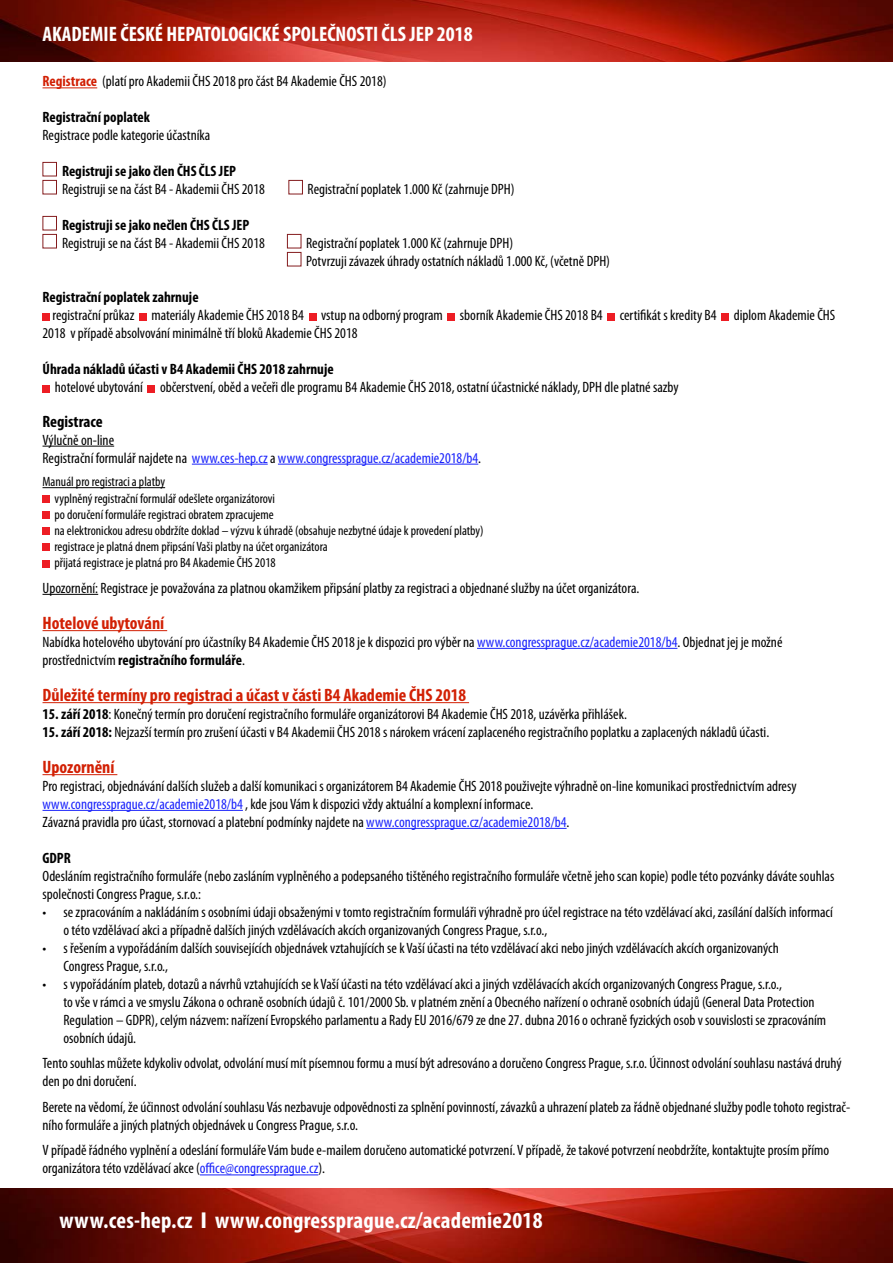
<style>
.page{position:relative;width:893px;height:1263px;background:#fff}
.page>*{position:absolute;margin:0;border:0;box-sizing:border-box;transform-origin:0 0}
.t1{font:700 condensed 23.1px "Myriad Pro";letter-spacing:.01em;color:#fff}
.t2{font:700 condensed 21px "Myriad Pro";color:#fff}
.t3{font:700 condensed 18px "Myriad Pro";color:#d22004}
.t4{font:700 condensed 16.5px "Myriad Pro";color:#000}
.t5{font:condensed 15px/18px "Myriad Pro";color:#000}
.t6{font:700 condensed 15px "Myriad Pro";color:#000}
.t7{font:condensed 15px/18px "Myriad Pro";color:#1922fb}
.t8{font:condensed 13.5px/16.2px "Myriad Pro";color:#000}
.s1{font-weight:700;color:#d22004}
.s2{color:#000}
.s3{color:#1922fb}
.s4{font-weight:700}
.s5{font-stretch:normal}
</style>
<div class="page">
<img style="left:0;top:1188px;width:893px;height:75px">
<img style="left:0;top:0;width:893px;height:62px">
<hr style="left:43px;top:87px;width:54px;height:1px;background:#d22004">
<hr style="left:43px;top:446px;width:71px;height:1px;background:#000">
<hr style="left:192px;top:464px;width:76px;height:1px;background:#1922fb">
<hr style="left:278px;top:464px;width:200px;height:1px;background:#1922fb">
<hr style="left:43px;top:487px;width:122px;height:1px;background:#000">
<hr style="left:43px;top:594px;width:55px;height:1px;background:#000">
<hr style="left:43px;top:630px;width:124px;height:1px;background:#d22004">
<hr style="left:477px;top:648px;width:200px;height:1px;background:#1922fb">
<hr style="left:43px;top:702px;width:426px;height:1px;background:#d22004">
<hr style="left:43px;top:774px;width:74px;height:1px;background:#d22004">
<hr style="left:43px;top:810px;width:200px;height:1px;background:#1922fb">
<hr style="left:366px;top:828px;width:201px;height:1px;background:#1922fb">
<hr style="left:200px;top:1174px;width:118px;height:1px;background:#1922fb">
<div style="left:43px;top:162px;width:14px;height:14px;border:1px solid #841c1e"></div>
<div style="left:43px;top:180px;width:14px;height:14px;border:1px solid #841c1e"></div>
<div style="left:288px;top:180px;width:15px;height:14px;border:1px solid #841c1e"></div>
<div style="left:43px;top:216px;width:14px;height:14px;border:1px solid #841c1e"></div>
<div style="left:43px;top:234px;width:14px;height:14px;border:1px solid #841c1e"></div>
<div style="left:287px;top:234px;width:14px;height:14px;border:1px solid #841c1e"></div>
<div style="left:287px;top:252px;width:14px;height:14px;border:1px solid #841c1e"></div>
<div style="left:43px;top:313px;width:7px;height:7px;background:#ed1d24"></div>
<div style="left:139px;top:313px;width:8px;height:7px;background:#ed1d24"></div>
<div style="left:309px;top:313px;width:7px;height:7px;background:#ed1d24"></div>
<div style="left:448px;top:313px;width:7px;height:7px;background:#ed1d24"></div>
<div style="left:607px;top:313px;width:8px;height:7px;background:#ed1d24"></div>
<div style="left:721px;top:313px;width:8px;height:7px;background:#ed1d24"></div>
<div style="left:43px;top:385px;width:7px;height:7px;background:#ed1d24"></div>
<div style="left:148px;top:385px;width:7px;height:7px;background:#ed1d24"></div>
<div style="left:43px;top:495px;width:7px;height:7px;background:#ed1d24"></div>
<div style="left:43px;top:511px;width:7px;height:8px;background:#ed1d24"></div>
<div style="left:43px;top:527px;width:7px;height:8px;background:#ed1d24"></div>
<div style="left:43px;top:543px;width:7px;height:8px;background:#ed1d24"></div>
<div style="left:43px;top:560px;width:7px;height:7px;background:#ed1d24"></div>
<h2 class="t2" style="left:43px;top:21px;width:432px">AKADEMIE ČESKÉ HEPATOLOGICKÉ SPOLEČNOSTI ČLS JEP 2018</h2>
<p class="t5" style="left:43px;top:72px;width:346px"><span class="s1">Registrace</span> (platí pro Akademii ČHS 2018 pro část B4 Akademie ČHS 2018)</p>
<p class="t6" style="left:43px;top:108px;width:109px">Registrační poplatek</p>
<p class="t5" style="left:43px;top:126px;width:169px">Registrace podle kategorie účastníka</p>
<p class="t6" style="left:62px;top:162px;width:176px">Registruji se jako člen ČHS ČLS JEP</p>
<p class="t5" style="left:62px;top:180px;width:204px">Registruji se na část B4 - Akademii ČHS 2018</p>
<p class="t5" style="left:308px;top:180px;width:208px">Registrační poplatek 1.000 Kč (zahrnuje DPH)</p>
<p class="t6" style="left:62px;top:216px;width:189px">Registruji se jako nečlen ČHS ČLS JEP</p>
<p class="t5" style="left:62px;top:234px;width:204px">Registruji se na část B4 - Akademii ČHS 2018</p>
<p class="t5" style="left:306px;top:234px;width:305px">Registrační poplatek 1.000 Kč (zahrnuje DPH)<br>Potvrzuji závazek úhrady ostatních nákladů 1.000 Kč, (včetně DPH)</p>
<p class="t6" style="left:43px;top:288px;width:158px">Registrační poplatek zahrnuje</p>
<p class="t5" style="left:43px;top:306px;width:794px;text-indent:10px">registrační průkaz materiály Akademie ČHS 2018 B4 vstup na odborný program sborník Akademie ČHS 2018 B4 certifikát s kredity B4 diplom Akademie ČHS<br>2018 v případě absolvování minimálně tří bloků Akademie ČHS 2018</p>
<p class="t6" style="left:43px;top:360px;width:293px">Úhrada nákladů účasti v B4 Akademii ČHS 2018 zahrnuje</p>
<p class="t5" style="left:55px;top:378px;width:625px">hotelové ubytování občerstvení, oběd a večeři dle programu B4 Akademie ČHS 2018, ostatní účastnické náklady, DPH dle platné sazby</p>
<p class="t4" style="left:43px;top:411px;width:62px">Registrace</p>
<p class="t7" style="left:43px;top:430px;width:440px"><span class="s2">Výlučně on-line<br>Registrační formulář najdete na</span> www.ces-hep.cz <span class="s2">a</span> www.congressprague.cz/academie2018/b4<span class="s2">.</span></p>
<p class="t8" style="left:54px;top:474px;width:431px;text-indent:-12px">Manuál pro registraci a platby<br>vyplněný registrační formulář odešlete organizátorovi<br>po doručení formuláře registraci obratem zpracujeme<br>na elektronickou adresu obdržíte doklad – výzvu k úhradě (obsahuje nezbytné údaje k provedení platby) registrace je platná dnem připsání Vaši platby na účet organizátora<br>přijatá registrace je platná pro B4 Akademie ČHS 2018</p>
<p class="t5" style="left:43px;top:579px;width:598px">Upozornění: Registrace je považována za platnou okamžikem připsání platby za registraci a objednané služby na účet organizátora.</p>
<p class="t3" style="left:43px;top:612px;width:123px">Hotelové ubytování</p>
<p class="t5" style="left:43px;top:633px;width:741px">Nabídka hotelového ubytování pro účastníky B4 Akademie ČHS 2018 je k dispozici pro výběr na <span class="s3">www.congressprague.cz/academie2018/b4</span>. Objednat jej je možné prostřednictvím <span class="s4">registračního formuláře</span>.</p>
<p class="t3" style="left:43px;top:684px;width:425px">Důležité termíny pro registraci a účast v části B4 Akademie ČHS 2018</p>
<p class="t5" style="left:43px;top:705px;width:586px"><span class="s4">15. září 2018</span>: Konečný termín pro doručení registračního formuláře organizátorovi B4 Akademie ČHS 2018, uzávěrka přihlášek.</p>
<p class="t5" style="left:43px;top:723px;width:728px"><span class="s4">15. září 2018:</span> Nejzazší termín pro zrušení účasti v B4 Akademii ČHS 2018 s nárokem vrácení zaplaceného registračního poplatku a zaplacených nákladů účasti.</p>
<p class="t3" style="left:43px;top:756px;width:73px">Upozornění</p>
<p class="t5" style="left:43px;top:777px;width:756px">Pro registraci, objednávání dalších služeb a další komunikaci s organizátorem B4 Akademie ČHS 2018 použivejte výhradně on-line komunikaci prostřednictvím adresy <span class="s3">www.congressprague.cz/academie2018/b4</span> , kde jsou Vám k dispozici vždy aktuální a komplexní informace.<br>Závazná pravidla pro účast, stornovací a platební podmínky najdete na <span class="s3">www.congressprague.cz/academie2018/b4</span>.</p>
<p class="t6" style="left:43px;top:848px;width:30px">GDPR</p>
<p class="t5" style="left:43px;top:867px;width:793px">Odesláním registračního formuláře (nebo zasláním vyplněného a podepsaného tištěného registračního formuláře včetně jeho scan kopie) podle této pozvánky dáváte souhlas společnosti Congress Prague, s.r.o.:</p>
<p class="t5" style="left:64px;top:903px;width:771px;text-indent:-21px">• se zpracováním a nakládáním s osobními údaji obsaženými v tomto registračním formuláři výhradně pro účel registrace na této vzdělávací akci, zasílání dalších informací o této vzdělávací akci a případně dalších jiných vzdělávacích akcích organizovaných Congress Prague, s.r.o.,</p>
<p class="t5" style="left:64px;top:939px;width:717px;text-indent:-21px">• s řešením a vypořádáním dalších souvisejících objednávek vztahujících se k Vaší účasti na této vzdělávací akci nebo jiných vzdělávacích akcích organizovaných<br>Congress Prague, s.r.o.,</p>
<p class="t5" style="left:64px;top:975px;width:764px;text-indent:-21px">• s vypořádáním plateb, dotazů a návrhů vztahujících se k Vaší účasti na této vzdělávací akci a jiných vzdělávacích akcích organizovaných Congress Prague, s.r.o.,<br>to vše v rámci a ve smyslu Zákona o ochraně osobních údajů č. 101/2000 Sb. v platném znění a Obecného nařízení o ochraně osobních údajů (General Data Protection Regulation – GDPR), celým názvem: nařízení Evropského parlamentu a Rady EU 2016/679 ze dne 27. dubna 2016 o ochraně fyzických osob v souvislosti se zpracováním osobních údajů.</p>
<p class="t5" style="left:43px;top:1054px;width:801px">Tento souhlas můžete kdykoliv odvolat, odvolání musí mít písemnou formu a musí být adresováno a doručeno Congress Prague, s.r.o. Účinnost odvolání souhlasu nastává druhý den po dni doručení.</p>
<p class="t5" style="left:43px;top:1098px;width:809px">Berete na vědomí, že účinnost odvolání souhlasu Vás nezbavuje odpovědnosti za splnění povinností, závazků a uhrazení plateb za řádně objednané služby podle tohoto registrač&shy;ního formuláře a jiných platných objednávek u Congress Prague, s.r.o.</p>
<p class="t5" style="left:43px;top:1141px;width:788px">V případě řádného vyplnění a odeslání formuláře Vám bude e-mailem doručeno automatické potvrzení. V případě, že takové potvrzení neobdržíte, kontaktujte prosím přímo organizátora této vzdělávací akce (<span class="s3">office@congressprague.cz</span>).</p>
<h1 class="t1" style="left:60px;top:1206px;width:484px">www.ces-hep.cz <span class="s5">I</span> www.congressprague.cz/academie2018</h1>
</div>
